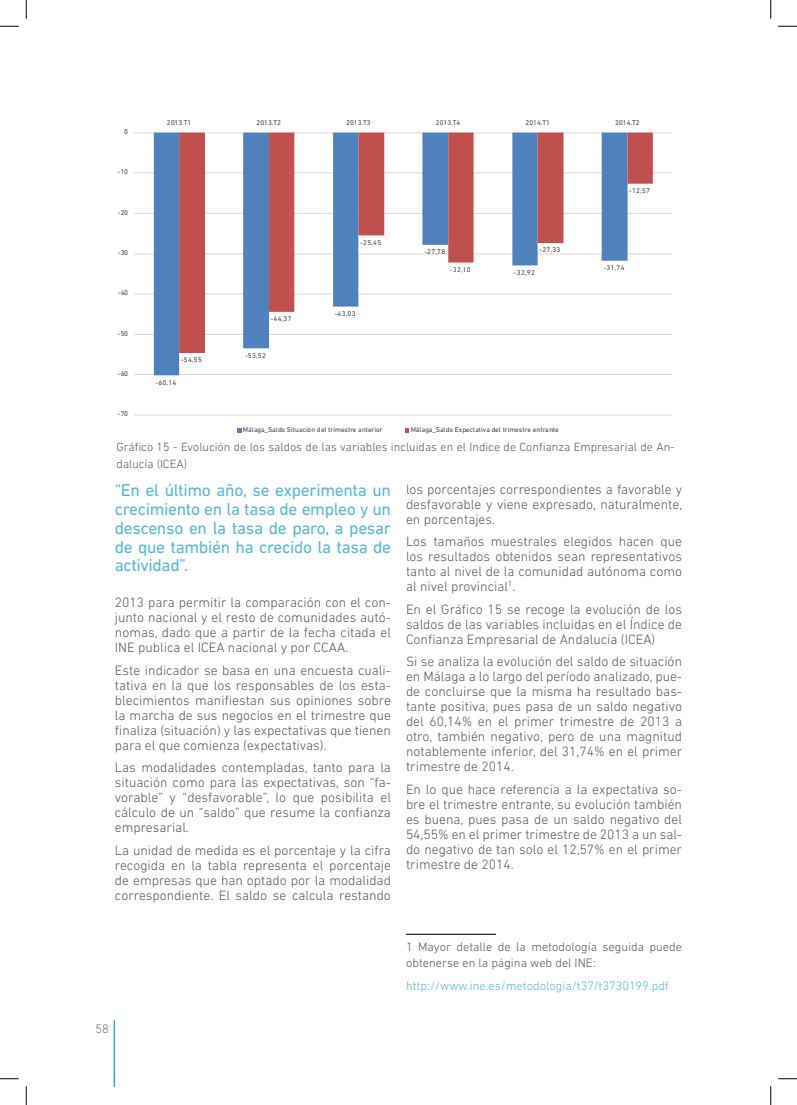
<style>
.page{position:relative;width:797px;height:1105px;background:#fff}
.page>*{position:absolute;margin:0;border:0;box-sizing:border-box;transform-origin:0 0}
.t1{font:17.5px/18.8px "DIN Next LT Pro";letter-spacing:-.02em;color:#59b8cf;text-align:justify}
.t2{font:300 13.75px/15px "DIN Next LT Pro";color:#57585a;text-align:justify}
.t3{font:300 12.5px/16.2px "DIN Next LT Pro";color:#57585a}
.t4{font:300 12.5px "DIN Next LT Pro";color:#59b8cf}
.t5{font:300 12.5px "DIN Next LT Pro";color:#6c6d70}
.t6{font:300 12.12px/17.2px "DIN Next LT Pro";color:#57585a}
.t7{font:7px "DIN Next LT Pro";letter-spacing:.005em;color:#404040}
</style>
<div class="page">
<hr style="left:114px;top:1020px;width:1px;height:67px;background:#0fabc6">
<hr style="left:406px;top:934px;width:90px;height:1px;background:#231f20">
<hr style="left:134px;top:415px;width:538px;height:1px;background:#d9d9d9">
<hr style="left:134px;top:374px;width:538px;height:1px;background:#d9d9d9">
<hr style="left:134px;top:334px;width:538px;height:1px;background:#d9d9d9">
<hr style="left:134px;top:294px;width:538px;height:1px;background:#d9d9d9">
<hr style="left:134px;top:254px;width:538px;height:1px;background:#d9d9d9">
<hr style="left:134px;top:213px;width:538px;height:1px;background:#d9d9d9">
<hr style="left:134px;top:173px;width:538px;height:1px;background:#d9d9d9">
<hr style="left:134px;top:133px;width:538px;height:1px;background:#d9d9d9">
<div style="left:154px;top:133px;width:26px;height:242px;background:#4f81bd"></div>
<svg style="left:179px;top:133px;width:474px;height:220px"></svg>
<svg style="left:237px;top:428px;width:4px;height:4px"></svg>
<svg style="left:405px;top:428px;width:4px;height:4px"></svg>
<svg style="left:0;top:25px;width:19px;height:2px"></svg>
<svg style="left:778px;top:25px;width:19px;height:2px"></svg>
<svg style="left:0;top:1078px;width:19px;height:1px"></svg>
<svg style="left:778px;top:1078px;width:19px;height:1px"></svg>
<svg style="left:25px;top:0;width:2px;height:19px"></svg>
<svg style="left:25px;top:1086px;width:2px;height:19px"></svg>
<svg style="left:770px;top:0;width:1px;height:19px"></svg>
<svg style="left:770px;top:1086px;width:1px;height:19px"></svg>
<p class="t7" style="left:124px;top:128px;width:5px">0</p>
<p class="t7" style="left:118px;top:168px;width:12px">-10</p>
<p class="t7" style="left:118px;top:208px;width:12px">-20</p>
<p class="t7" style="left:118px;top:249px;width:12px">-30</p>
<p class="t7" style="left:118px;top:289px;width:12px">-40</p>
<p class="t7" style="left:118px;top:329px;width:12px">-50</p>
<p class="t7" style="left:118px;top:370px;width:12px">-60</p>
<p class="t7" style="left:118px;top:410px;width:12px">-70</p>
<p class="t7" style="left:167px;top:119px;width:26px">2013.T1</p>
<p class="t7" style="left:256px;top:119px;width:26px">2013.T2</p>
<p class="t7" style="left:346px;top:119px;width:26px">2013.T3</p>
<p class="t7" style="left:436px;top:119px;width:26px">2013.T4</p>
<p class="t7" style="left:525px;top:119px;width:26px">2014.T1</p>
<p class="t7" style="left:615px;top:119px;width:26px">2014.T2</p>
<p class="t7" style="left:181px;top:356px;width:22px">-54,55</p>
<p class="t7" style="left:155px;top:378px;width:22px">-60,14</p>
<p class="t7" style="left:271px;top:315px;width:22px">-44,37</p>
<p class="t7" style="left:245px;top:352px;width:22px">-53,52</p>
<p class="t7" style="left:360px;top:238px;width:22px">-25,45</p>
<p class="t7" style="left:335px;top:309px;width:22px">-43,03</p>
<p class="t7" style="left:424px;top:248px;width:22px">-27,78</p>
<p class="t7" style="left:450px;top:265px;width:22px">-32,10</p>
<p class="t7" style="left:539px;top:246px;width:22px">-27,33</p>
<p class="t7" style="left:514px;top:268px;width:22px">-32,92</p>
<p class="t7" style="left:243px;top:425px;width:141px">Málaga_Saldo Situación del trimestre anterior</p>
<p class="t7" style="left:410px;top:425px;width:150px">Málaga_Saldo Expectativa del trimestre entrante</p>
<p class="t7" style="left:629px;top:186px;width:22px">-12,57</p>
<p class="t7" style="left:603px;top:264px;width:22px">-31,74</p>
<p class="t6" style="left:117px;top:438px;width:559px">Gráfico 15 - Evolución de los saldos de las variables incluidas en el Índice de Confianza Empresarial de An&shy;dalucía (ICEA)</p>
<p class="t1" style="left:115px;top:481px;width:278px">“En el último año, se experimenta un crecimiento en la tasa de empleo y un descenso en la tasa de paro, a pesar de que también ha crecido la tasa de actividad”.</p>
<p class="t2" style="left:115px;top:595px;width:278px">2013 para permitir la comparación con el con&shy;junto nacional y el resto de comunidades autó&shy;nomas, dado que a partir de la fecha citada el INE publica el ICEA nacional y por CCAA.</p>
<p class="t2" style="left:115px;top:662px;width:277px">Este indicador se basa en una encuesta cuali&shy;tativa en la que los responsables de los esta&shy;blecimientos manifiestan sus opiniones sobre la marcha de sus negocios en el trimestre que finaliza (situación) y las expectativas que tienen para el que comienza (expectativas).</p>
<p class="t2" style="left:115px;top:760px;width:277px">Las modalidades contempladas, tanto para la situación como para las expectativas, son “fa&shy;vorable” y “desfavorable”, lo que posibilita el cálculo de un “saldo” que resume la confianza empresarial.</p>
<p class="t2" style="left:115px;top:842px;width:277px">La unidad de medida es el porcentaje y la cifra recogida en la tabla representa el porcentaje de empresas que han optado por la modalidad correspondiente. El saldo se calcula restando</p>
<p class="t2" style="left:406px;top:481px;width:278px">los porcentajes correspondientes a favorable y desfavorable y viene expresado, naturalmente, en porcentajes.</p>
<p class="t2" style="left:406px;top:534px;width:277px">Los tamaños muestrales elegidos hacen que los resultados obtenidos sean representativos tanto al nivel de la comunidad autónoma como al nivel provincial<sup>1</sup>.</p>
<p class="t2" style="left:406px;top:601px;width:277px">En el Gráfico 15 se recoge la evolución de los saldos de las variables incluidas en el Índice de Confianza Empresarial de Andalucía (ICEA)</p>
<p class="t2" style="left:406px;top:654px;width:278px">Si se analiza la evolución del saldo de situación en Málaga a lo largo del período analizado, pue&shy;de concluirse que la misma ha resultado bas&shy;tante positiva, pues pasa de un saldo negativo del 60,14% en el primer trimestre de 2013 a otro, también negativo, pero de una magnitud notablemente inferior, del 31,74% en el primer trimestre de 2014.</p>
<p class="t2" style="left:406px;top:781px;width:277px">En lo que hace referencia a la expectativa so&shy;bre el trimestre entrante, su evolución también es buena, pues pasa de un saldo negativo del 54,55% en el primer trimestre de 2013 a un sal&shy;do negativo de tan solo el 12,57% en el primer trimestre de 2014.</p>
<p class="t5" style="left:95px;top:1022px;width:15px">58</p>
<p class="t3" style="left:406px;top:938px;width:277px">1 Mayor detalle de la metodología seguida puede obtenerse en la página web del INE:</p>
<p class="t4" style="left:406px;top:979px;width:264px">http://www.ine.es/metodología/t37/t3730199.pdf</p>
</div>
